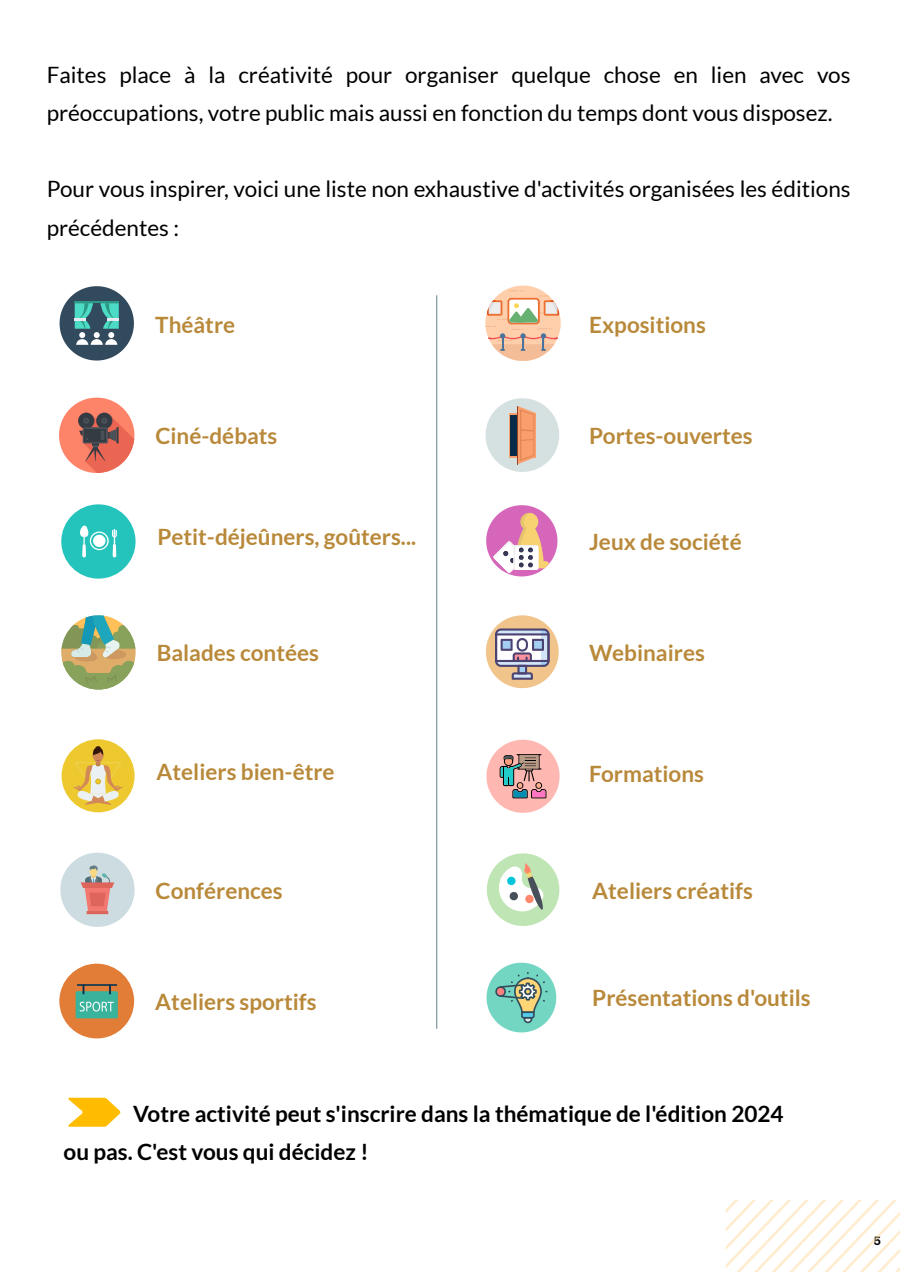
<style>
.page{position:relative;width:900px;height:1272px;background:#fff}
.page>*{position:absolute;margin:0;border:0;box-sizing:border-box;transform-origin:0 0}
.t1{font:22.5px/38.2px "Lato";color:#000}
.t2{font:700 22.5px "Lato";color:#b9893a}
.t3{font:700 22.5px/38.2px "Lato";color:#000}
.t4{font:700 11.25px "Be Vietnam Pro";color:#000}
</style>
<div class="page">
<svg style="left:59px;top:398px;width:75px;height:75px"></svg>
<svg style="left:60px;top:286px;width:74px;height:75px"></svg>
<div style="left:61px;top:504px;width:75px;height:75px;background:#24c4bc;border-radius:50%"></div>
<svg style="left:80px;top:526px;width:37px;height:31px"></svg>
<svg style="left:61px;top:615px;width:75px;height:75px"></svg>
<div style="left:62px;top:739px;width:73px;height:73px;background:#edc92f;border-radius:50%"></div>
<svg style="left:73px;top:746px;width:50px;height:59px"></svg>
<svg style="left:60px;top:853px;width:75px;height:74px"></svg>
<svg style="left:485px;top:286px;width:76px;height:75px"></svg>
<svg style="left:486px;top:398px;width:73px;height:74px"></svg>
<hr style="left:517px;top:406px;width:1px;height:58px;background:#9a4323">
<svg style="left:486px;top:505px;width:71px;height:71px"></svg>
<svg style="left:486px;top:615px;width:73px;height:73px"></svg>
<svg style="left:486px;top:740px;width:74px;height:73px"></svg>
<svg style="left:487px;top:853px;width:72px;height:73px"></svg>
<svg style="left:59px;top:964px;width:75px;height:74px"></svg>
<svg style="left:487px;top:963px;width:69px;height:69px"></svg>
<hr style="left:436px;top:295px;width:1px;height:734px;background:#768c95">
<svg style="left:68px;top:1098px;width:52px;height:29px"></svg>
<svg style="left:726px;top:1200px;width:174px;height:72px"></svg>
<p class="t1" style="left:47px;top:55px;width:805px">Faites place à la créativité pour organiser quelque chose en lien avec vos préoccupations, votre public mais aussi en fonction du temps dont vous disposez.</p>
<p class="t1" style="left:47px;top:169px;width:806px">Pour vous inspirer, voici une liste non exhaustive d'activités organisées les éditions précédentes :</p>
<p class="t2" style="left:155px;top:311px;width:81px">Théâtre</p>
<p class="t2" style="left:589px;top:311px;width:118px">Expositions</p>
<p class="t2" style="left:155px;top:422px;width:124px">Ciné-débats</p>
<p class="t2" style="left:589px;top:422px;width:165px">Portes-ouvertes</p>
<p class="t2" style="left:158px;top:523px;width:260px">Petit-déjeûners, goûters...</p>
<p class="t2" style="left:589px;top:528px;width:154px">Jeux de société</p>
<p class="t2" style="left:157px;top:639px;width:164px">Balades contées</p>
<p class="t2" style="left:589px;top:638px;width:117px">Webinaires</p>
<p class="t2" style="left:157px;top:758px;width:180px">Ateliers bien-être</p>
<p class="t2" style="left:156px;top:876px;width:129px">Conférences</p>
<p class="t2" style="left:589px;top:759px;width:116px">Formations</p>
<p class="t2" style="left:592px;top:877px;width:162px">Ateliers créatifs</p>
<p class="t2" style="left:155px;top:988px;width:163px">Ateliers sportifs</p>
<p class="t2" style="left:592px;top:984px;width:220px">Présentations d'outils</p>
<p class="t3" style="left:64px;top:1094px;width:721px;text-indent:69px">Votre activité peut s'inscrire dans la thématique de l'édition 2024 ou pas. C'est vous qui décidez !</p>
<p class="t4" style="left:874px;top:1233px;width:9px">5</p>
</div>
